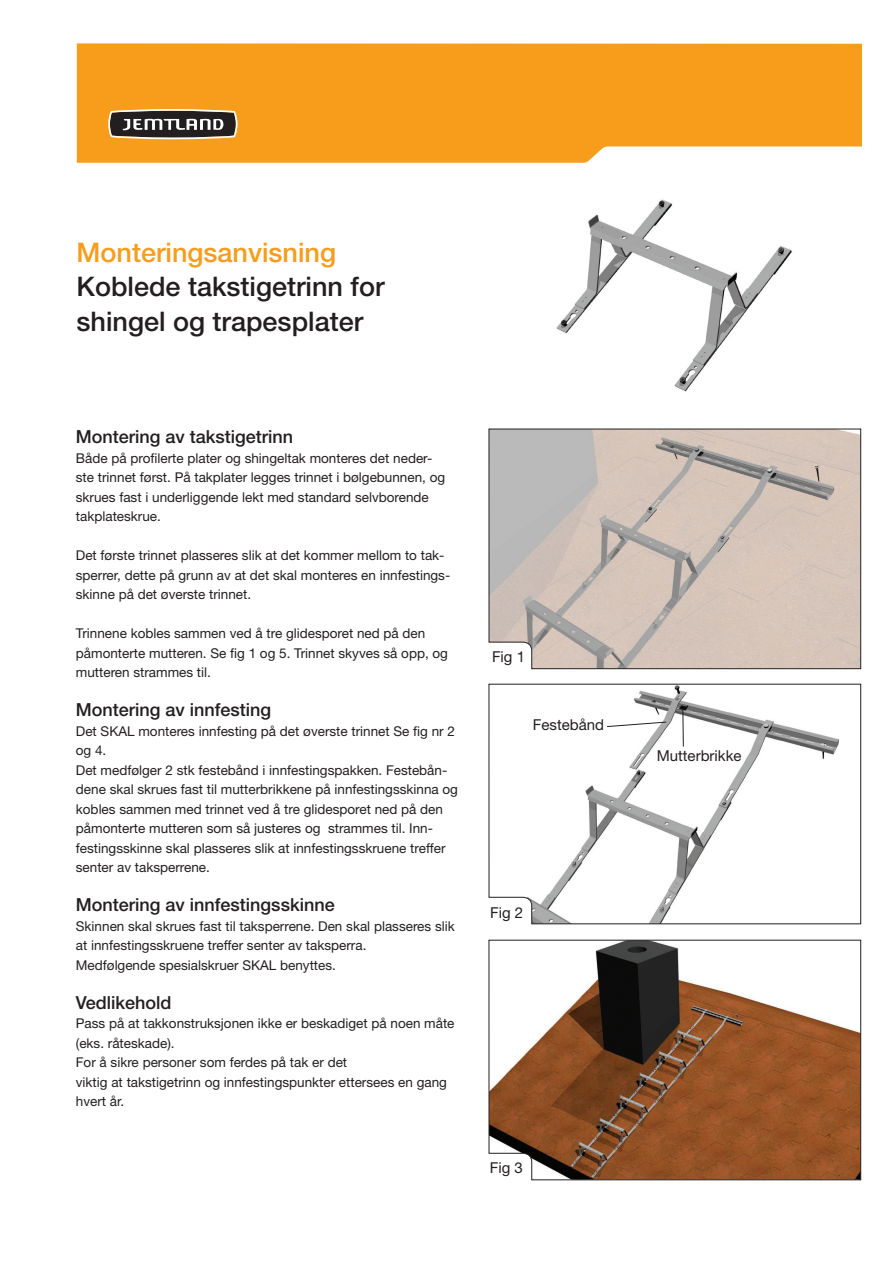
<style>
.page{position:relative;width:893px;height:1263px;background:#fff}
.page>*{position:absolute;margin:0;border:0;box-sizing:border-box;transform-origin:0 0}
.t1{font:500 27px "Helvetica Neue";color:#231f20}
.t2{font:500 27px "Helvetica Neue";color:#f89c1c}
.t3{font:500 18px "Helvetica Neue";color:#231f20}
.t4{font:15px "Helvetica Neue";color:#231f20}
.t5{font:13.5px/19.5px "Helvetica Neue";color:#231f20}
</style>
<div class="page">
<svg style="left:488px;top:939px;width:373px;height:241px"></svg>
<svg style="left:488px;top:683px;width:373px;height:241px"></svg>
<svg style="left:488px;top:428px;width:373px;height:241px;background:#c9bdb5"></svg>
<div style="left:77px;top:43px;width:784px;height:120px;background:#f89c1c"></div>
<svg style="left:108px;top:109px;width:130px;height:30px;background:#6a6158"></svg>
<img style="left:556px;top:199px;width:236px;height:192px">
<svg style="left:682px;top:708px;width:2px;height:39px"></svg>
<svg style="left:606px;top:721px;width:61px;height:6px"></svg>
<p class="t2" style="left:77px;top:236px;width:261px">Monteringsanvisning</p>
<p class="t1" style="left:77px;top:270px;width:310px">Koblede takstigetrinn for</p>
<p class="t1" style="left:77px;top:305px;width:288px">shingel og trapesplater</p>
<p class="t3" style="left:76px;top:426px;width:219px">Montering av takstigetrinn</p>
<p class="t5" style="left:76px;top:448px;width:371px">Både på profilerte plater og shingeltak monteres det neder&shy;ste trinnet først. På takplater legges trinnet i bølgebunnen, og skrues fast i underliggende lekt med standard selvborende takplateskrue.</p>
<p class="t5" style="left:76px;top:545px;width:376px">Det første trinnet plasseres slik at det kommer mellom to tak&shy;sperrer, dette på grunn av at det skal monteres en innfestings&shy;skinne på det øverste trinnet.</p>
<p class="t5" style="left:76px;top:623px;width:374px">Trinnene kobles sammen ved å tre glidesporet ned på den påmonterte mutteren. Se fig 1 og 5. Trinnet skyves så opp, og mutteren strammes til.</p>
<p class="t3" style="left:76px;top:699px;width:197px">Montering av innfesting</p>
<p class="t5" style="left:76px;top:721px;width:381px">Det SKAL monteres innfesting på det øverste trinnet Se fig nr 2 og 4.</p>
<p class="t5" style="left:76px;top:760px;width:384px">Det medfølger 2 stk festebånd i innfestingspakken. Festebån&shy;dene skal skrues fast til mutterbrikkene på innfestingsskinna og kobles sammen med trinnet ved å tre glidesporet ned på den påmonterte mutteren som så justeres og strammes til. Inn&shy;festingsskinne skal plasseres slik at innfestingsskruene treffer senter av taksperrene.</p>
<p class="t3" style="left:76px;top:894px;width:260px">Montering av innfestingsskinne</p>
<p class="t5" style="left:76px;top:916px;width:380px">Skinnen skal skrues fast til taksperrene. Den skal plasseres slik at innfestingsskruene treffer senter av taksperra.</p>
<p class="t5" style="left:76px;top:955px;width:262px">Medfølgende spesialskruer SKAL benyttes.</p>
<p class="t3" style="left:76px;top:991px;width:97px">Vedlikehold</p>
<p class="t5" style="left:76px;top:1013px;width:380px">Pass på at takkonstruksjonen ikke er beskadiget på noen måte (eks. råteskade).</p>
<p class="t5" style="left:76px;top:1052px;width:273px">For å sikre personer som ferdes på tak er det</p>
<p class="t5" style="left:76px;top:1072px;width:373px">viktig at takstigetrinn og innfestingspunkter ettersees en gang hvert år.</p>
<p class="t4" style="left:492px;top:647px;width:35px">Fig 1</p>
<p class="t4" style="left:533px;top:716px;width:73px">Festebånd</p>
<p class="t4" style="left:490px;top:904px;width:35px">Fig 2</p>
<p class="t4" style="left:490px;top:1159px;width:35px">Fig 3</p>
<p class="t4" style="left:657px;top:747px;width:86px">Mutterbrikke</p>
</div>
